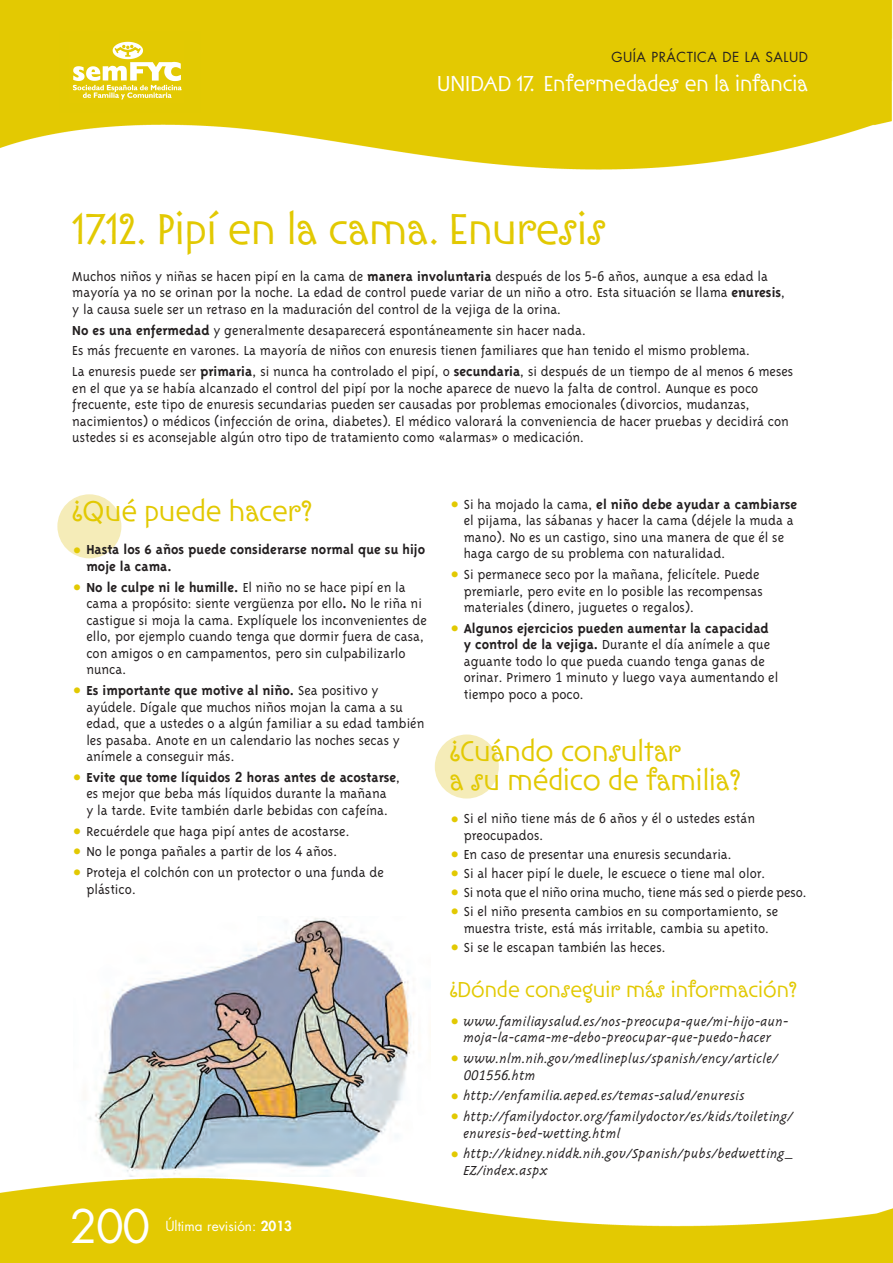
<style>
.page{position:relative;width:893px;height:1263px;background:#fff}
.page>*{position:absolute;margin:0;border:0;box-sizing:border-box;transform-origin:0 0}
.t1{font:45px "Ironwork ITCTT";color:#e2c902}
.t2{font:45px "Futura";color:#fff}
.t3{font:30px/29.2px "Ironwork ITCTT";color:#e2c902}
.t4{font:22.5px "Ironwork ITCTT";color:#fff}
.t5{font:22.5px "Ironwork ITCTT";color:#e2c902}
.t6{font:300 15px/16.5px "Triplex";color:#231f20}
.t7{font:italic 300 15px/16.5px "Triplex";color:#231f20}
.t8{font:700 15px/16.5px "Triplex";color:#231f20}
.t9{font:italic 15px "Officina Sans";color:#231f20}
.t10{font:13.5px "Futura";letter-spacing:.035em;color:#231f20}
.t11{font:13.5px "Futura";color:#fff}
.s1{font-weight:700}
.s2{font-family:"Officina Sans";font-weight:400}
.s3{font-family:"European Pi Three";font-weight:400;color:#e2c902}
.s4{font-family:"Officina Sans";font-weight:700}
.s5{font-weight:800}
.s6{font-family:"European Pi Three";font-weight:400;font-style:normal;color:#e2c902}
.s7{font-family:"Triplex";font-weight:300}
</style>
<div class="page">
<div style="left:435px;top:734px;width:64px;height:64px;background:#f5ecb8;border-radius:50%"></div>
<div style="left:57px;top:494px;width:64px;height:64px;background:#f5ecb8;border-radius:50%"></div>
<img style="left:0;top:1177px;width:893px;height:86px">
<img style="left:0;top:0;width:893px;height:170px">
<div style="left:59px;top:32px;width:142px;height:81px;background:#e2c902"></div>
<img style="left:72px;top:41px;width:110px;height:59px">
<img style="left:89px;top:918px;width:342px;height:259px">
<p class="t10" style="left:611px;top:51px;width:198px">GUÍA PRÁCTICA DE LA SALUD</p>
<h3 class="t4" style="left:437px;top:70px;width:372px">UNIDAD 17. Enfermedades en la infancia</h3>
<h1 class="t1" style="left:72px;top:202px;width:535px">17.12. Pipí en la cama. Enuresis</h1>
<p class="t6" style="left:72px;top:267px;width:715px">Muchos niños y niñas se hacen pipí en la cama de <span class="s1">manera involuntaria</span> después de los <span class="s2">5-6</span> años, aunque a esa edad la mayoría ya no se orinan por la noche. La edad de control puede variar de un niño a otro. Esta situación se llama <span class="s1">enuresis</span>, y la causa suele ser un retraso en la maduración del control de la vejiga de la orina.</p>
<p class="t6" style="left:72px;top:319px;width:722px;line-height:20.7px"><span class="s1">No es una enfermedad</span> y generalmente desaparecerá espontáneamente sin hacer nada.<br>Es más frecuente en varones. La mayoría de niños con enuresis tienen familiares que han tenido el mismo problema.<br>La enuresis puede ser <span class="s1">primaria</span>, si nunca ha controlado el pipí, o <span class="s1">secundaria</span>, si después de un tiempo de al menos 6 meses</p>
<p class="t6" style="left:72px;top:379px;width:718px">en el que ya se había alcanzado el control del pipí por la noche aparece de nuevo la falta de control. Aunque es poco frecuente, este tipo de enuresis secundarias pueden ser causadas por problemas emocionales (divorcios, mudanzas, nacimientos) o médicos (infección de orina, diabetes). El médico valorará la conveniencia de hacer pruebas y decidirá con ustedes si es aconsejable algún otro tipo de tratamiento como «alarmas» o medicación.</p>
<h2 class="t3" style="left:72px;top:497px;width:241px">¿Qué puede hacer?</h2>
<p class="t8" style="left:86px;top:541px;width:340px;text-indent:-14px"><span class="s3">-</span> Hasta los 6 años puede considerarse normal que su hijo moje la cama.</p>
<p class="t6" style="left:86px;top:578px;width:342px;text-indent:-14px"><span class="s3">-</span> <span class="s1">No le culpe ni le humille.</span> El niño no se hace pipí en la cama a propósito: siente vergüenza por ello<span class="s1">.</span> No le riña ni castigue si moja la cama. Explíquele los inconvenientes de ello, por ejemplo cuando tenga que dormir fuera de casa, con amigos o en campamentos, pero sin culpabilizarlo nunca.</p>
<p class="t6" style="left:86px;top:682px;width:340px;text-indent:-14px"><span class="s3">-</span> <span class="s1">Es importante que motive al niño.</span> Sea positivo y ayúdele. Dígale que muchos niños mojan la cama a su edad, que a ustedes o a algún familiar a su edad también les pasaba. Anote en un calendario las noches secas y anímele a conseguir más.</p>
<p class="t6" style="left:72px;top:768px;width:330px;text-align:center"><span class="s3">-</span> <span class="s1">Evite que tome líquidos</span> <span class="s4">2</span> <span class="s1">horas antes de acostarse</span>, es mejor que beba más líquidos durante la mañana<br>y la tarde. Evite también darle bebidas con cafeína.</p>
<p class="t6" style="left:72px;top:822px;width:279px"><span class="s3">-</span> Recuérdele que haga pipí antes de acostarse.</p>
<p class="t6" style="left:72px;top:843px;width:267px"><span class="s3">-</span> No le ponga pañales a partir de los <span class="s2">4</span> años.</p>
<p class="t6" style="left:86px;top:864px;width:299px;text-indent:-14px"><span class="s3">-</span> Proteja el colchón con un protector o una funda de plástico.</p>
<h1 class="t2" style="left:70px;top:1205px;width:82px">200</h1>
<p class="t11" style="left:165px;top:1219px;width:128px">Última revisión: <span class="s5">2013</span></p>
<p class="t6" style="left:464px;top:495px;width:335px;text-indent:-14px"><span class="s3">-</span> Si ha mojado la cama, <span class="s1">el niño debe ayudar a cambiarse </span>el pijama, las sábanas y hacer la cama (déjele la muda a mano). No es un castigo, sino una manera de que él se haga cargo de su problema con naturalidad.</p>
<p class="t6" style="left:464px;top:566px;width:301px;text-indent:-14px"><span class="s3">-</span> Si permanece seco por la mañana, felicítele. Puede premiarle, pero evite en lo posible las recompensas materiales (dinero, juguetes o regalos).</p>
<p class="t6" style="left:464px;top:619px;width:316px;text-indent:-14px"><span class="s3">-</span> <span class="s1">Algunos ejercicios pueden aumentar la capacidad y control de la vejiga.</span> Durante el día anímele a que aguante todo lo que pueda cuando tenga ganas de orinar. Primero <span class="s2">1</span> minuto y luego vaya aumentando el tiempo poco a poco.</p>
<h2 class="t3" style="left:450px;top:737px;width:292px">¿Cuándo consultar<br>a su médico de familia?</h2>
<p class="t6" style="left:464px;top:810px;width:293px;text-indent:-14px"><span class="s3">-</span> Si el niño tiene más de <span class="s2">6</span> años y él o ustedes están preocupados.</p>
<p class="t6" style="left:450px;top:845px;width:284px"><span class="s3">-</span> En caso de presentar una enuresis secundaria.</p>
<p class="t6" style="left:450px;top:864px;width:318px"><span class="s3">-</span> Si al hacer pipí le duele, le escuece o tiene mal olor.</p>
<p class="t6" style="left:450px;top:883px;width:359px"><span class="s3">-</span> Si nota que el niño orina mucho, tiene más sed o pierde peso.</p>
<p class="t6" style="left:450px;top:903px;width:330px;text-align:center"><span class="s3">-</span> Si el niño presenta cambios en su comportamiento, se muestra triste, está más irritable, cambia su apetito.</p>
<p class="t6" style="left:450px;top:938px;width:218px"><span class="s3">-</span> Si se le escapan también las heces.</p>
<h3 class="t5" style="left:450px;top:976px;width:349px">¿Dónde conseguir más información?</h3>
<p class="t7" style="left:450px;top:1012px;width:341px;text-align:center"><span class="s6">-</span> www.familiaysalud.es/nos-preocupa-que/mi-hijo-aun&shy;moja-la-cama-me-debo-preocupar-que-puedo-hacer</p>
<p class="t7" style="left:450px;top:1049px;width:330px"><span class="s6">-</span> www.nlm.nih.gov/medlineplus/spanish/ency/article/</p>
<p class="t9" style="left:464px;top:1069px;width:74px">001556<span class="s7">.htm</span></p>
<p class="t7" style="left:450px;top:1087px;width:297px"><span class="s6">-</span> http://enfamilia.aeped.es/temas-salud/enuresis</p>
<p class="t7" style="left:464px;top:1108px;width:331px;text-indent:-14px"><span class="s6">-</span> http://familydoctor.org/familydoctor/es/kids/toileting/ enuresis-bed-wetting.html</p>
<p class="t7" style="left:464px;top:1145px;width:330px;text-indent:-14px"><span class="s6">-</span> http://kidney.niddk.nih.gov/Spanish/pubs/bedwetting_<br>EZ/index.aspx</p>
</div>
